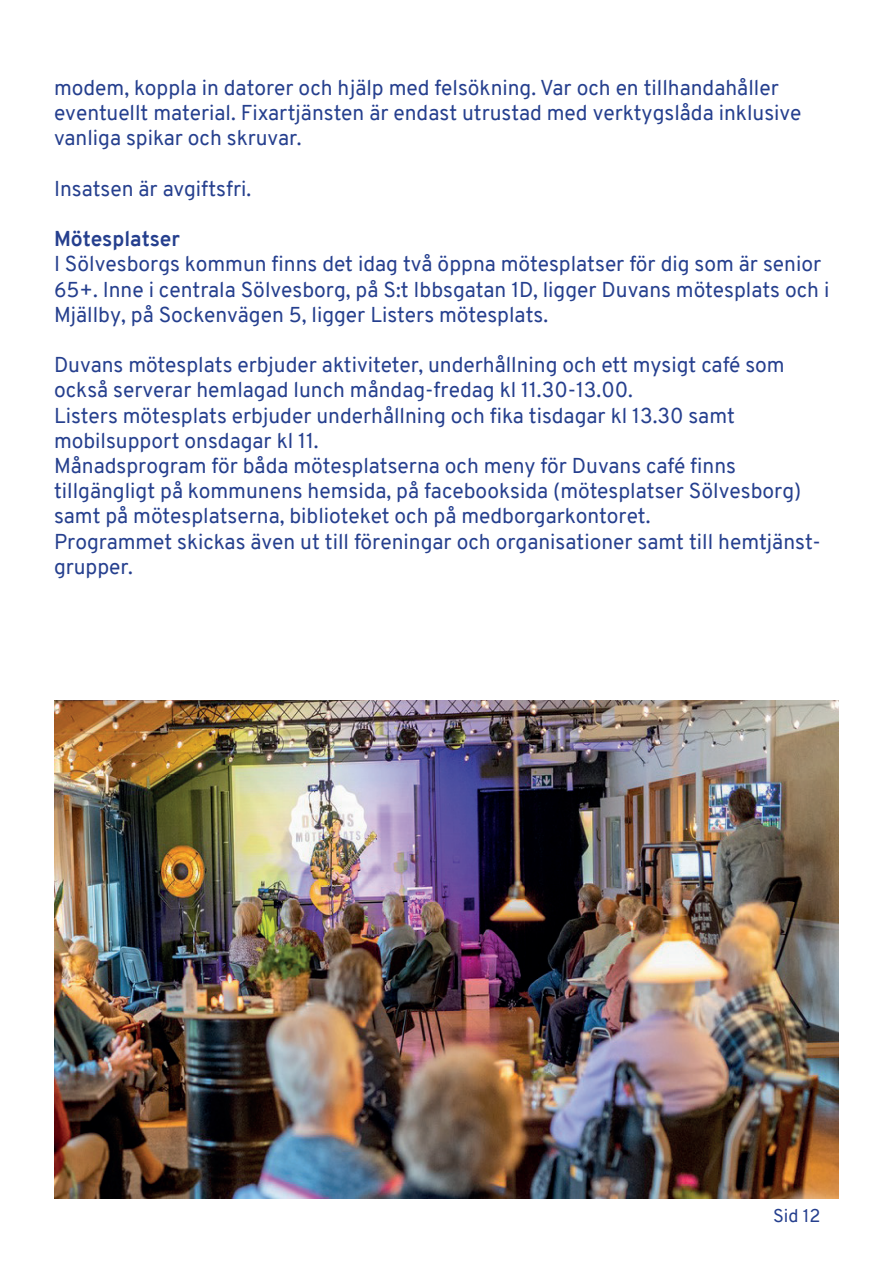
<style>
.page{position:relative;width:893px;height:1263px;background:#fff}
.page>*{position:absolute;margin:0;border:0;box-sizing:border-box;transform-origin:0 0}
.t1{font:21px/25.2px "Overpass";color:#253f8e}
.t2{font:700 21px "Overpass";color:#253f8e}
.t3{font:18px "Overpass";color:#253f8e}
</style>
<div class="page">
<img style="left:54px;top:701px;width:785px;height:497px">
<p class="t1" style="left:54px;top:75px;width:749px">modem, koppla in datorer och hjälp med felsökning. Var och en tillhandahåller eventuellt material. Fixartjänsten är endast utrustad med verktygslåda inklusive vanliga spikar och skruvar.</p>
<p class="t1" style="left:54px;top:176px;width:199px">Insatsen är avgiftsfri.</p>
<p class="t2" style="left:54px;top:224px;width:128px">Mötesplatser</p>
<p class="t1" style="left:54px;top:252px;width:777px">I Sölvesborgs kommun finns det idag två öppna mötesplatser för dig som är senior<br>65+. Inne i centrala Sölvesborg, på S:t Ibbsgatan 1D, ligger Duvans mötesplats och i<br>Mjällby, på Sockenvägen 5, ligger Listers mötesplats.</p>
<p class="t1" style="left:54px;top:352px;width:768px">Duvans mötesplats erbjuder aktiviteter, underhållning och ett mysigt café som också serverar hemlagad lunch måndag-fredag kl 11.30-13.00.<br>Listers mötesplats erbjuder underhållning och fika tisdagar kl 13.30 samt mobilsupport onsdagar kl 11.<br>Månadsprogram för båda mötesplatserna och meny för Duvans café finns tillgängligt på kommunens hemsida, på facebooksida (mötesplatser Sölvesborg) samt på mötesplatserna, biblioteket och på medborgarkontoret.<br>Programmet skickas även ut till föreningar och organisationer samt till hemtjänst&shy;grupper.</p>
<p class="t3" style="left:773px;top:1203px;width:49px">Sid 12</p>
</div>
